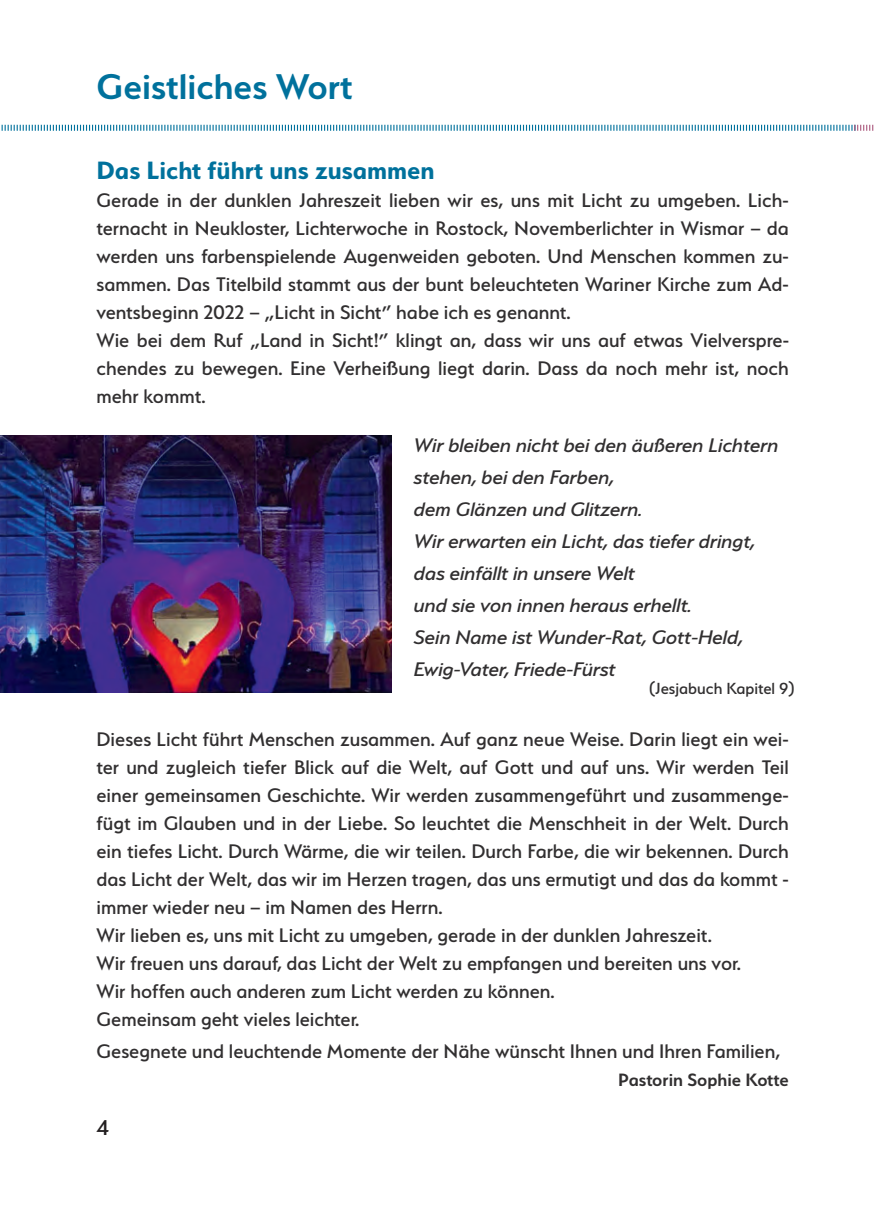
<style>
.page{position:relative;width:874px;height:1225px;background:#fff}
.page>*{position:absolute;margin:0;border:0;box-sizing:border-box;transform-origin:0 0}
.t1{font:600 40px "Serenity";color:#00719c}
.t2{font:700 28px "Serenity";color:#00719c}
.t3{font:500 24px "Serenity";color:#231f20}
.t4{font:500 22px/28px "Serenity";color:#312f30}
.t5{font:italic 500 22px/32px "Serenity";color:#312f30}
.t6{font:600 20px "Serenity";color:#312f30}
.t7{font:500 18px "Serenity";color:#312f30}
</style>
<div class="page">
<svg style="left:1px;top:124px;width:872px;height:7px"></svg>
<img style="left:0;top:435px;width:391px;height:257px">
<h1 class="t1" style="left:96px;top:64px;width:257px">Geistliches Wort</h1>
<p class="t2" style="left:96px;top:155px;width:339px">Das Licht führt uns zusammen</p>
<p class="t4" style="left:96px;top:186px;width:693px">Gerade in der dunklen Jahreszeit lieben wir es, uns mit Licht zu umgeben. Lich&shy;ternacht in Neukloster, Lichterwoche in Rostock, Novemberlichter in Wismar – da werden uns farbenspielende Augenweiden geboten. Und Menschen kommen zu&shy;sammen. Das Titelbild stammt aus der bunt beleuchteten Wariner Kirche zum Ad&shy;ventsbeginn 2022 – „Licht in Sicht” habe ich es genannt.<br>Wie bei dem Ruf „Land in Sicht!” klingt an, dass wir uns auf etwas Vielverspre&shy;chendes zu bewegen. Eine Verheißung liegt darin. Dass da noch mehr ist, noch mehr kommt.</p>
<p class="t5" style="left:414px;top:429px;width:366px">Wir bleiben nicht bei den äußeren Lichtern stehen, bei den Farben,<br>dem Glänzen und Glitzern.<br>Wir erwarten ein Licht, das tiefer dringt, das einfällt in unsere Welt<br>und sie von innen heraus erhellt.<br>Sein Name ist Wunder-Rat, Gott-Held,<br>Ewig-Vater, Friede-Fürst</p>
<p class="t7" style="left:648px;top:679px;width:147px">(Jesjabuch Kapitel 9)</p>
<p class="t4" style="left:96px;top:724px;width:693px">Dieses Licht führt Menschen zusammen. Auf ganz neue Weise. Darin liegt ein wei&shy;ter und zugleich tiefer Blick auf die Welt, auf Gott und auf uns. Wir werden Teil einer gemeinsamen Geschichte. Wir werden zusammengeführt und zusammenge&shy;fügt im Glauben und in der Liebe. So leuchtet die Menschheit in der Welt. Durch ein tiefes Licht. Durch Wärme, die wir teilen. Durch Farbe, die wir bekennen. Durch das Licht der Welt, das wir im Herzen tragen, das uns ermutigt und das da kommt - immer wieder neu – im Namen des Herrn.<br>Wir lieben es, uns mit Licht zu umgeben, gerade in der dunklen Jahreszeit.<br>Wir freuen uns darauf, das Licht der Welt zu empfangen und bereiten uns vor.<br>Wir hoffen auch anderen zum Licht werden zu können.<br>Gemeinsam geht vieles leichter.</p>
<p class="t4" style="left:96px;top:1036px;width:685px">Gesegnete und leuchtende Momente der Nähe wünscht Ihnen und Ihren Familien,</p>
<p class="t6" style="left:618px;top:1068px;width:172px">Pastorin Sophie Kotte</p>
<p class="t3" style="left:96px;top:1114px;width:14px">4</p>
</div>
